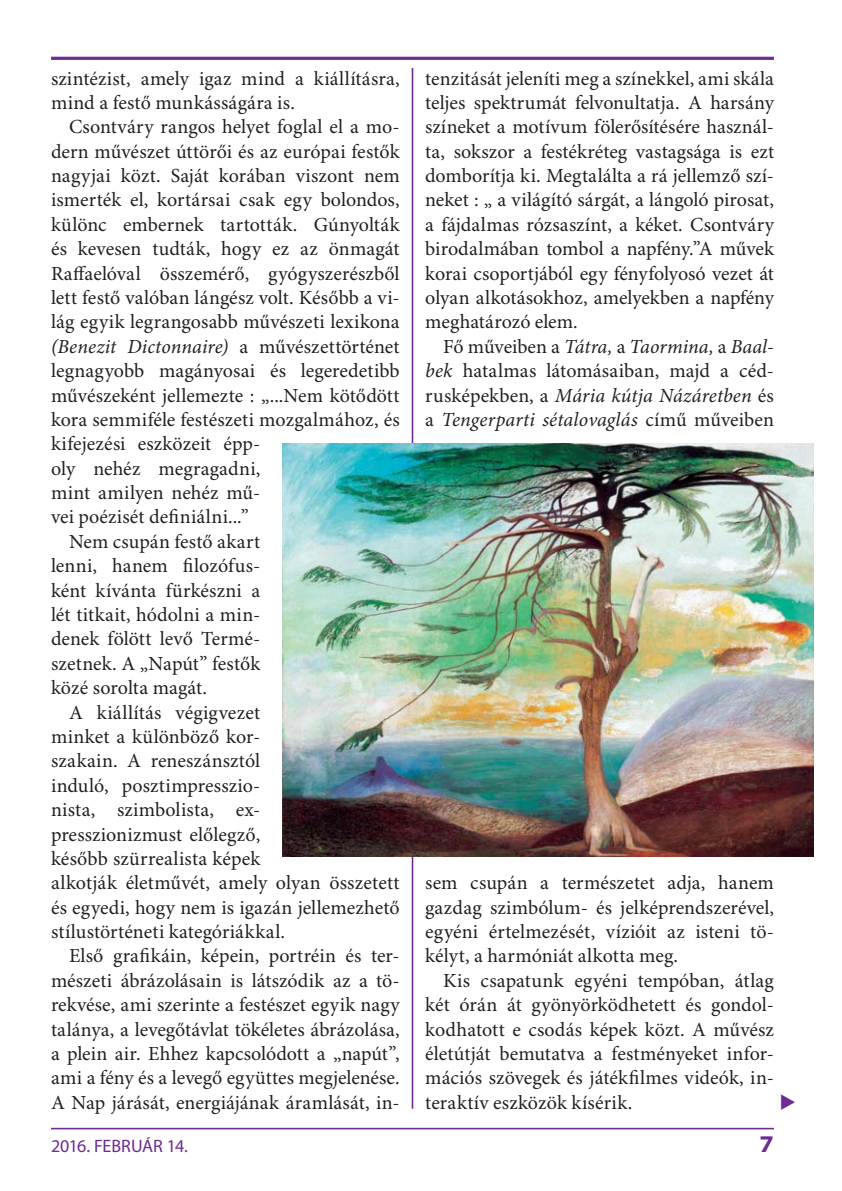
<style>
.page{position:relative;width:842px;height:1191px;background:#fff}
.page>*{position:absolute;margin:0;border:0;box-sizing:border-box;transform-origin:0 0}
.t1{font:700 semi-expanded 24px "Myriad Pro";color:#6f2b91}
.t2{font:20px/24.4px "Minion Pro";letter-spacing:.005em;color:#231f20;text-align:justify}
.t3{font:italic 20px "Minion Pro";letter-spacing:.005em;color:#231f20}
.t4{font:20px "European Pi Three";color:#6f2b91}
.t5{font:18px "Myriad Pro";letter-spacing:-.01em;color:#6f2b91}
.s1{font-style:normal}
.s2{font-style:italic}
</style>
<div class="page">
<hr style="left:412px;top:68px;width:1px;height:1040px;background:#6f2b91">
<img style="left:283px;top:443px;width:531px;height:413px">
<hr style="left:51px;top:57px;width:723px;height:3px;background:#6f2b91">
<hr style="left:51px;top:1127px;width:723px;height:2px;background:#6f2b91">
<p class="t2" style="left:51px;top:68px;width:350px">szintézist, amely igaz mind a kiállításra, mind a festő munkásságára is.</p>
<p class="t2" style="left:69px;top:116px;width:332px">Csontváry rangos helyet foglal el a mo-</p>
<p class="t2" style="left:51px;top:141px;width:350px">dern művészet úttörői és az európai festők</p>
<p class="t2" style="left:51px;top:165px;width:350px">nagyjai közt. Saját korában viszont nem</p>
<p class="t2" style="left:51px;top:190px;width:350px">ismerték el, kortársai csak egy bolondos,</p>
<p class="t2" style="left:51px;top:214px;width:350px">különc embernek tartották. Gúnyolták</p>
<p class="t2" style="left:51px;top:238px;width:350px">és kevesen tudták, hogy ez az önmagát</p>
<p class="t2" style="left:51px;top:263px;width:350px">Raffaelóval összemérő, gyógyszerészből</p>
<p class="t2" style="left:51px;top:287px;width:350px">lett festő valóban lángész volt. Később a vi-</p>
<p class="t2" style="left:51px;top:311px;width:350px">lág egyik legrangosabb művészeti lexikona</p>
<p class="t3" style="left:51px;top:338px;width:350px">(Benezit Dictonnaire) <span class="s1">a művészettörténet</span></p>
<p class="t2" style="left:51px;top:360px;width:350px">legnagyobb magányosai és legeredetibb</p>
<p class="t2" style="left:51px;top:385px;width:350px">művészeként jellemezte : „...Nem kötődött</p>
<p class="t2" style="left:51px;top:409px;width:350px">kora semmiféle festészeti mozgalmához, és</p>
<p class="t2" style="left:51px;top:433px;width:211px">kifejezési eszközeit épp-</p>
<p class="t2" style="left:51px;top:458px;width:211px">oly nehéz megragadni,</p>
<p class="t2" style="left:51px;top:482px;width:211px">mint amilyen nehéz mű-</p>
<p class="t2" style="left:51px;top:506px;width:199px">vei poézisét definiálni...”</p>
<p class="t2" style="left:69px;top:531px;width:193px">Nem csupán festő akart</p>
<p class="t2" style="left:51px;top:555px;width:211px">lenni, hanem filozófus-</p>
<p class="t2" style="left:51px;top:580px;width:211px">ként kívánta fürkészni a</p>
<p class="t2" style="left:51px;top:604px;width:211px">lét titkait, hódolni a min-</p>
<p class="t2" style="left:51px;top:628px;width:211px">denek fölött levő Termé-</p>
<p class="t2" style="left:51px;top:653px;width:211px">szetnek. A „Napút” festők</p>
<p class="t2" style="left:51px;top:677px;width:158px">közé sorolta magát.</p>
<p class="t2" style="left:69px;top:701px;width:193px">A kiállítás végigvezet</p>
<p class="t2" style="left:51px;top:726px;width:211px">minket a különböző kor-</p>
<p class="t2" style="left:51px;top:750px;width:211px">szakain. A reneszánsztól</p>
<p class="t2" style="left:51px;top:775px;width:211px">induló, posztimpresszio-</p>
<p class="t2" style="left:51px;top:799px;width:211px">nis ta, szimbolista, ex-</p>
<p class="t2" style="left:51px;top:823px;width:211px">presszio nizmust előlegző,</p>
<p class="t2" style="left:51px;top:848px;width:211px">később szürrealista képek</p>
<p class="t2" style="left:51px;top:872px;width:350px">alkotják életművét, amely olyan összetett</p>
<p class="t2" style="left:51px;top:896px;width:350px">és egyedi, hogy nem is igazán jellemezhető</p>
<p class="t2" style="left:51px;top:921px;width:236px">stílustörténeti kategóriákkal.</p>
<p class="t2" style="left:69px;top:945px;width:332px">Első grafikáin, képein, portréin és ter-</p>
<p class="t2" style="left:51px;top:970px;width:350px">mészeti ábrázolásain is látszódik az a tö-</p>
<p class="t2" style="left:51px;top:994px;width:350px">rekvése, ami szerinte a festészet egyik nagy</p>
<p class="t2" style="left:51px;top:1018px;width:350px">talánya, a levegőtávlat tökéletes ábrázolása,</p>
<p class="t2" style="left:51px;top:1043px;width:350px">a plein air. Ehhez kapcsolódott a „napút”,</p>
<p class="t2" style="left:51px;top:1067px;width:350px">ami a fény és a levegő együttes megjelenése.</p>
<p class="t2" style="left:51px;top:1091px;width:350px">A Nap járását, energiájának áramlását, in-</p>
<p class="t2" style="left:425px;top:68px;width:350px">tenzitását jeleníti meg a színekkel, ami skála teljes spektrumát felvonultatja. A harsány színeket a motívum fölerősítésére használ&shy;ta, sokszor a festékréteg vastagsága is ezt domborítja ki. Megtalálta a rá jellemző szí&shy;neket : „ a világító sárgát, a lángoló pirosat, a fájdalmas rózsaszínt, a kéket. Csontváry birodalmában tombol a napfény.”A művek korai csoportjából egy fényfolyosó vezet át olyan alkotásokhoz, amelyekben a napfény meghatározó elem.</p>
<p class="t2" style="left:425px;top:336px;width:350px;text-indent:18px">Fő műveiben a <span class="s2">Tátra,</span> a <span class="s2">Taormina,</span> a <span class="s2">Baal - bek</span> hatalmas látomásaiban, majd a céd&shy;rusképekben, a <span class="s2">Mária kútja Názáretben</span> és a <span class="s2">Tengerparti sétalovaglás</span> című műveiben</p>
<p class="t2" style="left:425px;top:872px;width:350px">sem csupán a természetet adja, hanem gazdag szimbólum- és jelképrendszerével, egyéni értelmezését, vízióit az isteni tö&shy;kélyt, a harmóniát alkotta meg.</p>
<p class="t2" style="left:425px;top:970px;width:350px;text-indent:18px">Kis csapatunk egyéni tempóban, átlag két órán át gyönyörködhetett és gondol&shy;kodhatott e csodás képek közt. A művész életútját bemutatva a festményeket infor&shy;mációs szövegek és játékfilmes videók, in&shy;teraktív eszközök kísérik.</p>
<p class="t4" style="left:780px;top:1088px;width:18px">-</p>
<p class="t5" style="left:51px;top:1139px;width:139px">2016. FEBRUÁR 14.</p>
<p class="t1" style="left:760px;top:1135px;width:16px">7</p>
</div>
